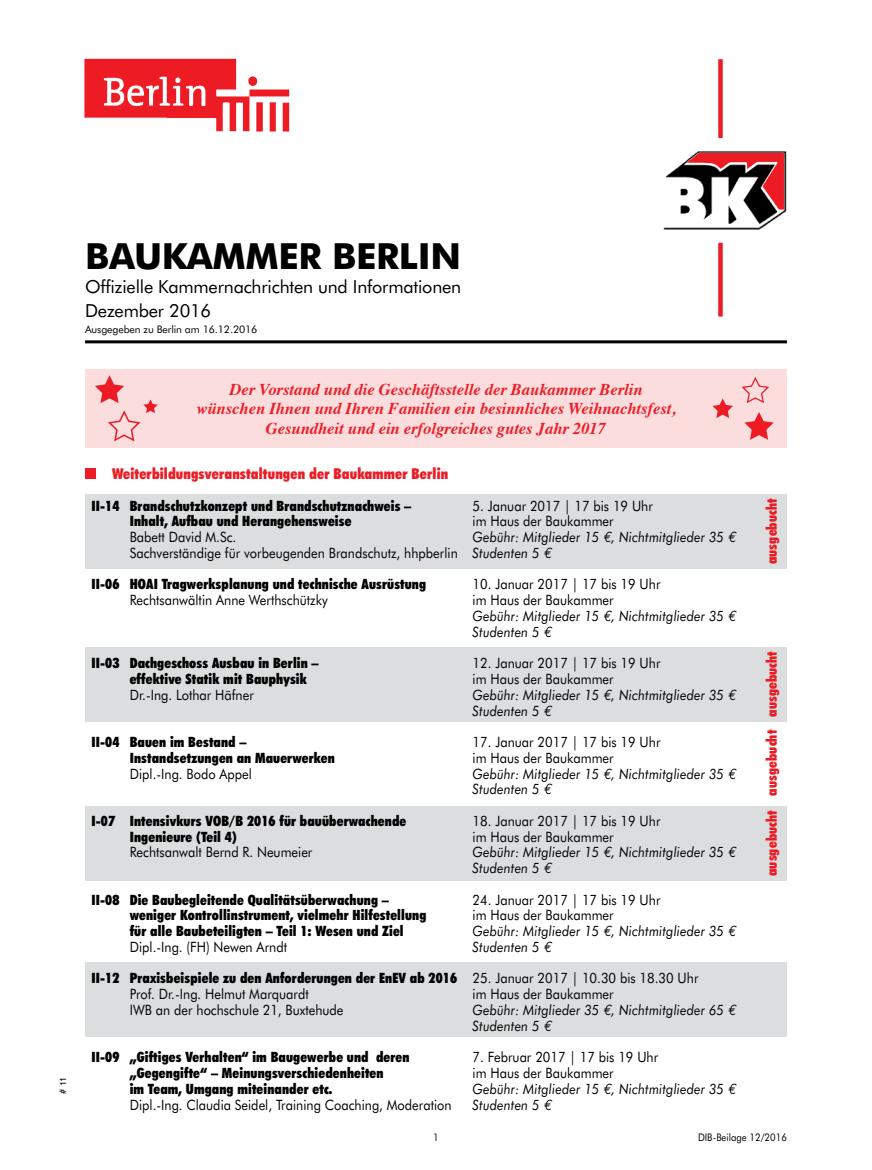
<style>
.page{position:relative;width:872px;height:1170px;background:#fff}
.page>*{position:absolute;margin:0;border:0;box-sizing:border-box;transform-origin:0 0}
.t1{font:700 36px "Futura BT";letter-spacing:-.01em;color:#000}
.t2{font:18px/24px "Futura BT";letter-spacing:-.01em;color:#000}
.t3{font:italic 700 16.5px/19.5px "Times";color:#ed1c24;text-align:center}
.t4{font:900 condensed 15px "Futura BT";letter-spacing:.01em;color:#ed1c24}
.t5{font:14.25px/15.8px "Futura BT";color:#000;scale:.9 1}
.t6{font:900 condensed 14.25px "Futura BT";letter-spacing:.01em;color:#000}
.t7{font:italic 14.25px/15.8px "Futura BT";letter-spacing:.01em;color:#000;scale:.9 1}
.t8{font:900 condensed 14.25px "Futura BT";letter-spacing:.01em;color:#ed1c24}
.t9{font:10.5px "Futura BT";letter-spacing:-.01em;color:#000}
.t10{font:10.5px "Futura BT";letter-spacing:-.01em;color:#000;scale:.9 1}
.t11{font:9px "Helvetica";color:#000}
.s1{font-style:italic}
.s2{font-family:"Euro Mono";font-style:italic;font-size:15px}
.s3{font-style:normal}
.s4{font-family:"Euro Mono";font-size:15px}
.s5{font-weight:900;font-stretch:condensed}
</style>
<div class="page">
<div style="left:85px;top:806px;width:702px;height:74px;background:#dcddde"></div>
<div style="left:85px;top:962px;width:702px;height:74px;background:#dcddde"></div>
<img style="left:84px;top:58px;width:206px;height:74px">
<img style="left:663px;top:151px;width:124px;height:79px">
<img style="left:686px;top:153px;width:91px;height:32px">
<svg style="left:718px;top:59px;width:4px;height:79px"></svg>
<svg style="left:718px;top:243px;width:4px;height:73px"></svg>
<hr style="left:85px;top:340px;width:702px;height:3px;background:#000">
<div style="left:85px;top:494px;width:702px;height:74px;background:#dcddde"></div>
<div style="left:85px;top:647px;width:702px;height:74px;background:#dcddde"></div>
<div style="left:85px;top:468px;width:11px;height:11px;background:#ed1c24"></div>
<div style="left:85px;top:369px;width:702px;height:78px;background:#fcddde"></div>
<svg style="left:744px;top:412px;width:29px;height:28px"></svg>
<svg style="left:712px;top:398px;width:21px;height:20px"></svg>
<svg style="left:95px;top:375px;width:63px;height:67px"></svg>
<svg style="left:741px;top:377px;width:28px;height:26px"></svg>
<h1 class="t1" style="left:85px;top:234px;width:377px">BAUKAMMER BERLIN</h1>
<p class="t2" style="left:85px;top:274px;width:378px">Offizielle Kammernachrichten und Informationen<br>Dezember 2016</p>
<p class="t9" style="left:85px;top:323px;width:174px">Ausgegeben zu Berlin am 16.12.2016</p>
<p class="t11" style="left:56px;top:1093px;width:18px;rotate:-90deg"># 11</p>
<p class="t3" style="left:196px;top:378px;width:480px">Der Vorstand und die Geschäftsstelle der Baukammer Berlin wünschen Ihnen und Ihren Familien ein besinnliches Weihnachtsfest,<br>Gesundheit und ein erfolgreiches gutes Jahr 2017</p>
<p class="t4" style="left:112px;top:464px;width:337px">Weiterbildungsveranstaltungen der Baukammer Berlin</p>
<p class="t6" style="left:91px;top:497px;width:321px">II-14 Brandschutzkonzept und Brandschutznachweis –</p>
<p class="t5" style="left:472px;top:497px;width:202px">5. Januar 2017 | 17 bis 19 Uhr</p>
<p class="t6" style="left:130px;top:512px;width:223px">Inhalt, Aufbau und Herangehensweise</p>
<p class="t5" style="left:472px;top:513px;width:158px">im Haus der Baukammer</p>
<p class="t5" style="left:130px;top:529px;width:120px">Babett David M.Sc.</p>
<p class="t5" style="left:130px;top:529px;width:675px;text-indent:343px"><span class="s1">Gebühr: Mitglieder 15</span> <span class="s2">€</span><span class="s1">, Nichtmitglieder 35</span> <span class="s2">€<br></span>Sachverständige für vorbeugenden Brandschutz, hhpberlin <span class="s1">Studenten 5</span> <span class="s2">€</span></p>
<p class="t6" style="left:91px;top:575px;width:336px">II-06 HOAI Tragwerksplanung und technische Ausrüstung</p>
<p class="t5" style="left:472px;top:576px;width:210px">10. Januar 2017 | 17 bis 19 Uhr</p>
<p class="t5" style="left:130px;top:592px;width:221px">Rechtsanwältin Anne Werthschützky</p>
<p class="t7" style="left:472px;top:592px;width:294px"><span class="s3">im Haus der Baukammer<br></span>Gebühr: Mitglieder 15 <span class="s4">€</span>, Nichtmitglieder 35 <span class="s4">€<br></span>Studenten 5 <span class="s4">€</span></p>
<p class="t6" style="left:91px;top:654px;width:229px">II-03 Dachgeschoss Ausbau in Berlin –</p>
<p class="t5" style="left:472px;top:655px;width:210px">12. Januar 2017 | 17 bis 19 Uhr</p>
<p class="t6" style="left:130px;top:670px;width:179px">effektive Statik mit Bauphysik</p>
<p class="t5" style="left:472px;top:671px;width:158px">im Haus der Baukammer</p>
<p class="t5" style="left:130px;top:686px;width:139px">Dr.-Ing. Lothar Häfner</p>
<p class="t7" style="left:472px;top:686px;width:294px">Gebühr: Mitglieder 15 <span class="s4">€</span>, Nichtmitglieder 35 <span class="s4">€<br></span>Studenten 5 <span class="s4">€</span></p>
<p class="t6" style="left:91px;top:733px;width:157px">II-04 Bauen im Bestand –</p>
<p class="t5" style="left:472px;top:734px;width:210px">17. Januar 2017 | 17 bis 19 Uhr</p>
<p class="t6" style="left:130px;top:749px;width:207px">Instandsetzungen an Mauerwerken</p>
<p class="t5" style="left:472px;top:749px;width:158px">im Haus der Baukammer</p>
<p class="t5" style="left:130px;top:765px;width:137px">Dipl.-Ing. Bodo Appel</p>
<p class="t7" style="left:472px;top:765px;width:294px">Gebühr: Mitglieder 15 <span class="s4">€</span>, Nichtmitglieder 35 <span class="s4">€<br></span>Studenten 5 <span class="s4">€</span></p>
<p class="t6" style="left:91px;top:812px;width:316px">I-07 Intensivkurs VOB/B 2016 für bauüberwachende</p>
<p class="t5" style="left:472px;top:812px;width:210px">18. Januar 2017 | 17 bis 19 Uhr</p>
<p class="t6" style="left:130px;top:827px;width:108px">Ingenieure (Teil 4)</p>
<p class="t5" style="left:472px;top:828px;width:158px">im Haus der Baukammer</p>
<p class="t5" style="left:130px;top:844px;width:204px">Rechtsanwalt Bernd R. Neumeier</p>
<p class="t7" style="left:472px;top:844px;width:294px">Gebühr: Mitglieder 15 <span class="s4">€</span>, Nichtmitglieder 35 <span class="s4">€<br></span>Studenten 5 <span class="s4">€</span></p>
<p class="t6" style="left:91px;top:890px;width:299px">II-08 Die Baubegleitende Qualitätsüberwachung –</p>
<p class="t5" style="left:472px;top:891px;width:210px">24. Januar 2017 | 17 bis 19 Uhr</p>
<p class="t6" style="left:130px;top:906px;width:298px">weniger Kontrollinstrument, vielmehr Hilfestellung</p>
<p class="t5" style="left:472px;top:907px;width:158px">im Haus der Baukammer</p>
<p class="t6" style="left:130px;top:922px;width:275px">für alle Baubeteiligten – Teil 1: Wesen und Ziel</p>
<p class="t7" style="left:472px;top:923px;width:294px">Gebühr: Mitglieder 15 <span class="s4">€</span>, Nichtmitglieder 35 <span class="s4">€</span></p>
<p class="t5" style="left:130px;top:938px;width:176px">Dipl.-Ing. (FH) Newen Arndt</p>
<p class="t7" style="left:472px;top:938px;width:89px">Studenten 5 <span class="s4">€</span></p>
<p class="t5" style="left:130px;top:970px;width:633px;text-indent:-38px"><span class="s5">II-12 Praxisbeispiele zu den Anforderungen der EnEV ab 2016</span> 25. Januar 2017 | 10.30 bis 18.30 Uhr<br>Prof. Dr.-Ing. Helmut Marquardt</p>
<p class="t5" style="left:472px;top:986px;width:158px">im Haus der Baukammer</p>
<p class="t5" style="left:130px;top:1001px;width:239px">IWB an der hochschule 21, Buxtehude</p>
<p class="t7" style="left:472px;top:1001px;width:294px">Gebühr: Mitglieder 35 <span class="s4">€</span>, Nichtmitglieder 65 <span class="s4">€<br></span>Studenten 5 <span class="s4">€</span></p>
<p class="t6" style="left:91px;top:1048px;width:320px">II-09 „Giftiges Verhalten“ im Baugewerbe und deren</p>
<p class="t5" style="left:472px;top:1049px;width:208px">7. Februar 2017 | 17 bis 19 Uhr</p>
<p class="t6" style="left:130px;top:1064px;width:255px">„Gegengifte“ – Meinungsverschiedenheiten</p>
<p class="t5" style="left:472px;top:1064px;width:158px">im Haus der Baukammer</p>
<p class="t6" style="left:130px;top:1079px;width:204px">im Team, Umgang miteinander etc.</p>
<p class="t7" style="left:472px;top:1080px;width:294px">Gebühr: Mitglieder 15 <span class="s4">€</span>, Nichtmitglieder 35 <span class="s4">€</span></p>
<p class="t5" style="left:130px;top:1096px;width:359px">Dipl.-Ing. Claudia Seidel, Training Coaching, Moderation</p>
<p class="t7" style="left:472px;top:1096px;width:89px">Studenten 5 <span class="s4">€</span></p>
<p class="t8" style="left:763px;top:564px;width:67px;rotate:-90deg">ausgebucht</p>
<p class="t8" style="left:763px;top:717px;width:67px;rotate:-90deg">ausgebucht</p>
<p class="t8" style="left:763px;top:795px;width:67px;rotate:-90deg">ausgebucht</p>
<p class="t8" style="left:763px;top:876px;width:67px;rotate:-90deg">ausgebucht</p>
<p class="t10" style="left:433px;top:1130px;width:8px">1</p>
<p class="t10" style="left:698px;top:1130px;width:100px">DIB-Beilage 12/2016</p>
</div>
